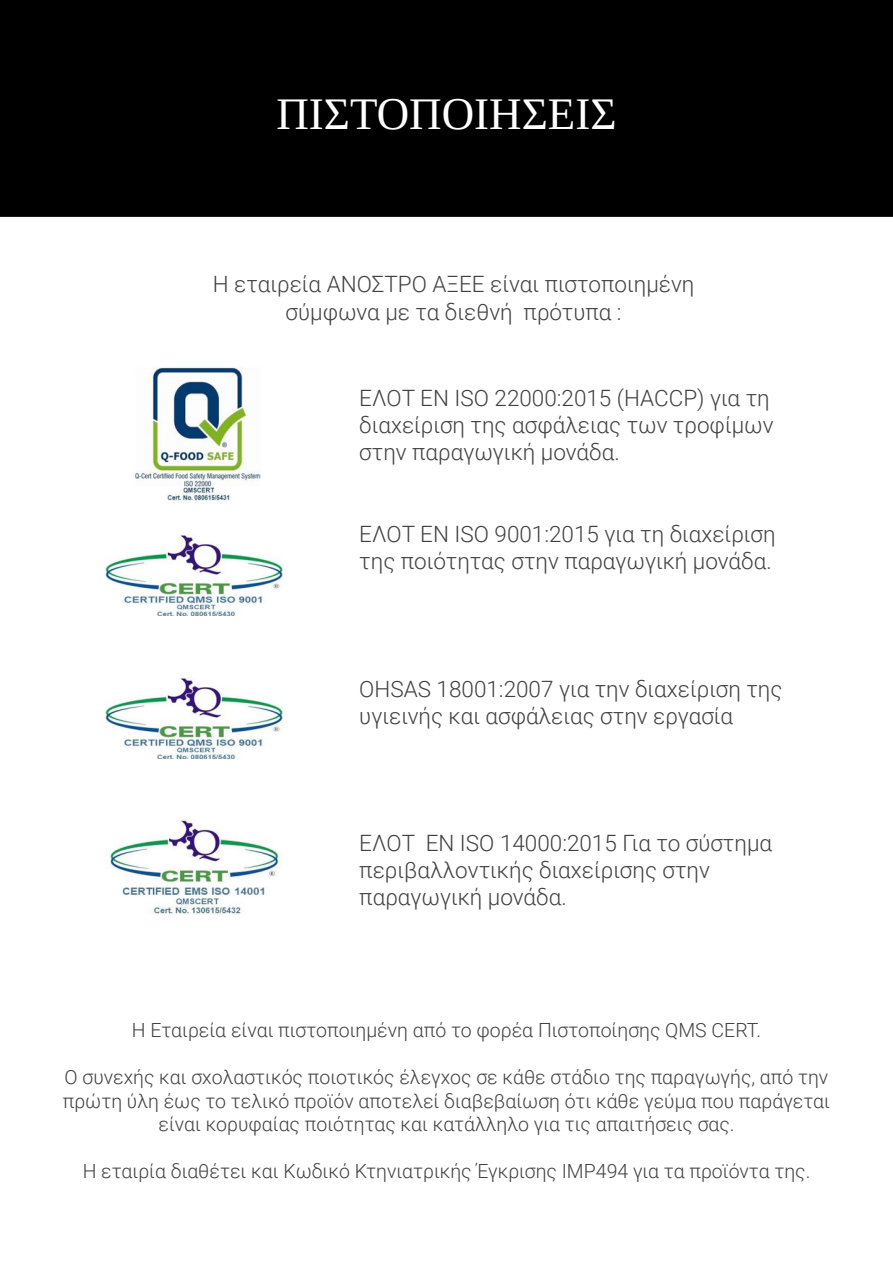
<style>
.page{position:relative;width:893px;height:1263px;background:#fff}
.page>*{position:absolute;margin:0;border:0;box-sizing:border-box;transform-origin:0 0}
.t1{font:45px "Tinos";color:#fff}
.t2{font:300 22.5px/27px "Roboto";color:#414042}
.t3{font:300 19.5px/23.4px "Roboto";color:#414042;text-align:center}
</style>
<div class="page">
<div style="left:1px;top:1px;width:891px;height:215px;background:#000"></div>
<div style="left:0;top:0;width:893px;height:217px;border:2px solid #000"></div>
<img style="left:135px;top:367px;width:126px;height:136px">
<img style="left:105px;top:534px;width:177px;height:81px">
<img style="left:105px;top:678px;width:177px;height:81px">
<img style="left:109px;top:820px;width:171px;height:94px">
<h1 class="t1" style="left:276px;top:85px;width:342px">ΠΙΣΤΟΠΟΙΗΣΕΙΣ</h1>
<p class="t2" style="left:213px;top:270px;width:483px;text-align:center">Η εταιρεία ΑΝΟΣΤΡΟ ΑΞΕΕ είναι πιστοποιημένη σύμφωνα με τα διεθνή πρότυπα :</p>
<p class="t2" style="left:359px;top:384px;width:416px">ΕΛΟΤ EN ISO 22000:2015 (HACCP) για τη διαχείριση της ασφάλειας των τροφίμων στην παραγωγική μονάδα.</p>
<p class="t2" style="left:359px;top:519px;width:418px">ΕΛΟΤ ΕΝ ISO 9001:2015 για τη διαχείριση της ποιότητας στην παραγωγική μονάδα.</p>
<p class="t2" style="left:359px;top:675px;width:425px">OHSAS 18001:2007 για την διαχείριση της υγιεινής και ασφάλειας στην εργασία</p>
<p class="t2" style="left:359px;top:828px;width:414px">ΕΛΟΤ ΕΝ ISO 14000:2015 Για το σύστημα περιβαλλοντικής διαχείρισης στην παραγωγική μονάδα.</p>
<p class="t3" style="left:132px;top:1018px;width:631px">Η Εταιρεία είναι πιστοποιημένη από το φορέα Πιστοποίησης QMS CERT.</p>
<p class="t3" style="left:63px;top:1065px;width:769px">O συνεχής και σχολαστικός ποιοτικός έλεγχος σε κάθε στάδιο της παραγωγής, από την πρώτη ύλη έως το τελικό προϊόν αποτελεί διαβεβαίωση ότι κάθε γεύμα που παράγεται είναι κορυφαίας ποιότητας και κατάλληλο για τις απαιτήσεις σας.</p>
<p class="t3" style="left:83px;top:1158px;width:729px">Η εταιρία διαθέτει και Κωδικό Κτηνιατρικής Έγκρισης IMP494 για τα προϊόντα της.</p>
</div>
